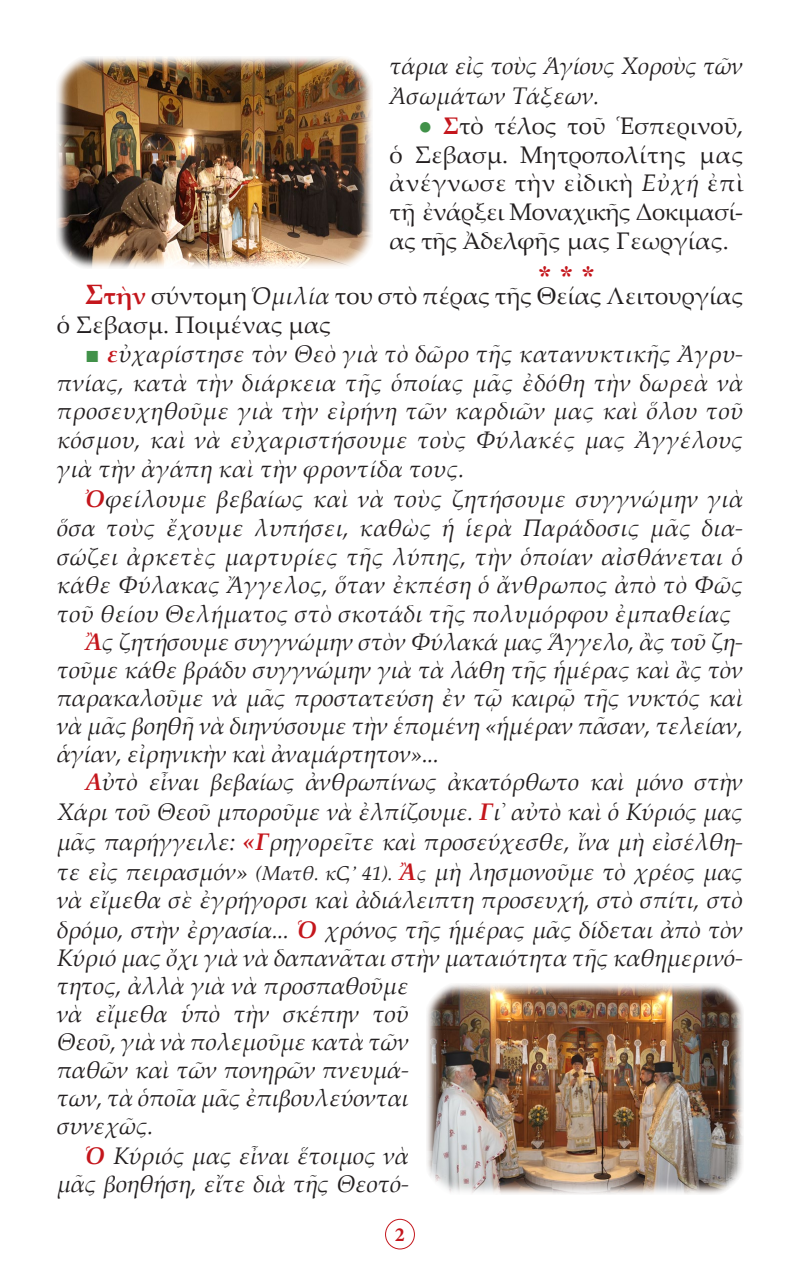
<style>
.page{position:relative;width:800px;height:1270px;background:#fff}
.page>*{position:absolute;margin:0;border:0;box-sizing:border-box;transform-origin:0 0}
.t1{font:28px "CTOS New Times Bold Test 1";color:#c4161c}
.t2{font:italic 24px/28.6px "Palatino Linotype";letter-spacing:-.02em;color:#231f20;text-align:justify}
.t3{font:24px/28.8px "Palatino Linotype";color:#231f20;text-align:justify}
.t4{font:700 20px "Minion Pro";color:#c4161c}
.s1{color:#419149}
.s2{font-weight:700;color:#c4161c}
.s3{font-style:italic}
.s4{font-weight:700;font-size:28px;color:#c4161c}
.s5{font-family:"CTOS New Times Roman Test 1";font-style:normal;color:#419149}
.s6{font-size:20px}
.s7{font-family:"CTOS New Times Italic Test 1";font-style:normal;font-size:20px}
</style>
<div class="page">
<div style="left:385px;top:1219px;width:30px;height:30px;border:1px solid #c4161c;border-radius:50%"></div>
<img style="left:57px;top:57px;width:315px;height:211px">
<img style="left:427px;top:984px;width:316px;height:210px">
<p class="t2" style="left:390px;top:50px;width:355px;line-height:30px">τάρια εἰς τοὺς Ἁγίους Χοροὺς τῶν<br>Ἀσωμάτων Τάξεων.</p>
<p class="t3" style="left:390px;top:110px;width:355px;text-indent:28px"><span class="s1">●</span> <span class="s2">Σ</span>τὸ τέλος τοῦ Ἑσπερινοῦ, ὁ Σεβασμ. Μητροπολίτης μας ἀνέγνωσε τὴν εἰδικὴ <span class="s3">Εὐχή</span> ἐπὶ τῇ ἐνάρξει Μοναχικῆς Δοκιμασί&shy;ας τῆς Ἀδελφῆς μας Γεωργίας.</p>
<p class="t1" style="left:538px;top:260px;width:59px">* * *</p>
<p class="t3" style="left:57px;top:281px;width:688px;text-indent:28px"><span class="s4">Σ</span><span class="s2">τὴν</span> σύντομη <span class="s3">Ὁμιλία</span> του στὸ πέρας τῆς Θείας Λειτουργίας ὁ Σεβασμ. Ποιμένας μας</p>
<p class="t2" style="left:57px;top:338px;width:688px;text-indent:28px"><span class="s5">■</span> <span class="s2">ε</span>ὐχαρίστησε τὸν Θεὸ γιὰ τὸ δῶρο τῆς κατανυκτικῆς Ἀγρυ&shy;πνίας, κατὰ τὴν διάρκεια τῆς ὁποίας μᾶς ἐδόθη τὴν δωρεὰ νὰ προσευχηθοῦμε γιὰ τὴν εἰρήνη τῶν καρδιῶν μας καὶ ὅλου τοῦ κόσμου, καὶ νὰ εὐχαριστήσουμε τοὺς Φύλακές μας Ἀγγέλους γιὰ τὴν ἀγάπη καὶ τὴν φροντίδα τους.</p>
<p class="t2" style="left:57px;top:484px;width:688px;text-indent:28px"><span class="s2">Ὀ</span>φείλουμε βεβαίως καὶ νὰ τοὺς ζητήσουμε συγγνώμην γιὰ ὅσα τοὺς ἔχουμε λυπήσει, καθὼς ἡ ἱερὰ Παράδοσις μᾶς δια&shy;σώζει ἀρκετὲς μαρτυρίες τῆς λύπης, τὴν ὁποίαν αἰσθάνεται ὁ κάθε Φύλακας Ἄγγελος, ὅταν ἐκπέση ὁ ἄνθρωπος ἀπὸ τὸ Φῶς τοῦ θείου Θελήματος στὸ σκοτάδι τῆς πολυμόρφου ἐμπαθείας</p>
<p class="t2" style="left:57px;top:627px;width:688px;line-height:28px;text-indent:28px"><span class="s2">Ἂ</span>ς ζητήσουμε συγγνώμην στὸν Φύλακά μας Ἅγγελο, ἂς τοῦ ζη&shy;τοῦμε κάθε βράδυ συγγνώμην γιὰ τὰ λάθη τῆς ἡμέρας καὶ ἂς τὸν παρακαλοῦμε νὰ μᾶς προστατεύση ἐν τῷ καιρῷ τῆς νυκτός καὶ νὰ μᾶς βοηθῆ νὰ διηνύσουμε τὴν ἑπομένη «ἡμέραν πᾶσαν, τελείαν, ἁγίαν, εἰρηνικὴν καὶ ἀναμάρτητον»...</p>
<p class="t2" style="left:57px;top:767px;width:688px;text-align:left;text-indent:28px"><span class="s2">Α</span>ὐτὸ εἶναι βεβαίως ἀνθρωπίνως ἀκατόρθωτο καὶ μόνο στὴν Χάρι τοῦ Θεοῦ μποροῦμε νὰ ἐλπίζουμε. <span class="s2">Γ</span>ι᾿ αὐτὸ καὶ ὁ Κύριός μας μᾶς παρήγγειλε: <span class="s2">«Γ</span>ρηγορεῖτε καὶ προσεύχεσθε, ἴνα μὴ εἰσέλθη&shy;τε εἰς πειρασμόν» <span class="s6">(Ματθ. κϚ</span><span class="s7">’</span> <span class="s6">41).</span> <span class="s2">Ἂ</span><span class="s6">ς</span> μὴ λησμονοῦμε τὸ χρέος μας νὰ εἴμεθα σὲ ἐγρήγορσι καὶ ἀδιάλειπτη προσευχή, στὸ σπίτι, στὸ δρόμο, στὴν ἐργασία... <span class="s2">Ὁ</span> χρόνος τῆς ἡμέρας μᾶς δίδεται ἀπὸ τὸν Κύριό μας ὄχι γιὰ νὰ δαπανᾶται στὴν ματαιότητα τῆς καθημερινό&shy;τητος, ἀλλὰ γιὰ νὰ προσπαθοῦμε<br>νὰ εἴμεθα ὑπὸ τὴν σκέπην τοῦ<br>Θεοῦ, γιὰ νὰ πολεμοῦμε κατὰ τῶν<br>παθῶν καὶ τῶν πονηρῶν πνευμά-<br>των, τὰ ὁποῖα μᾶς ἐπιβουλεύονται<br>συνεχῶς.</p>
<p class="t2" style="left:57px;top:1141px;width:354px;line-height:28px;text-align:right"><span class="s2">Ὁ</span> Κύριός μας εἶναι ἕτοιμος νὰ μᾶς βοηθήση, εἴτε διὰ τῆς Θεοτό-</p>
<p class="t4" style="left:395px;top:1220px;width:11px">2</p>
</div>
